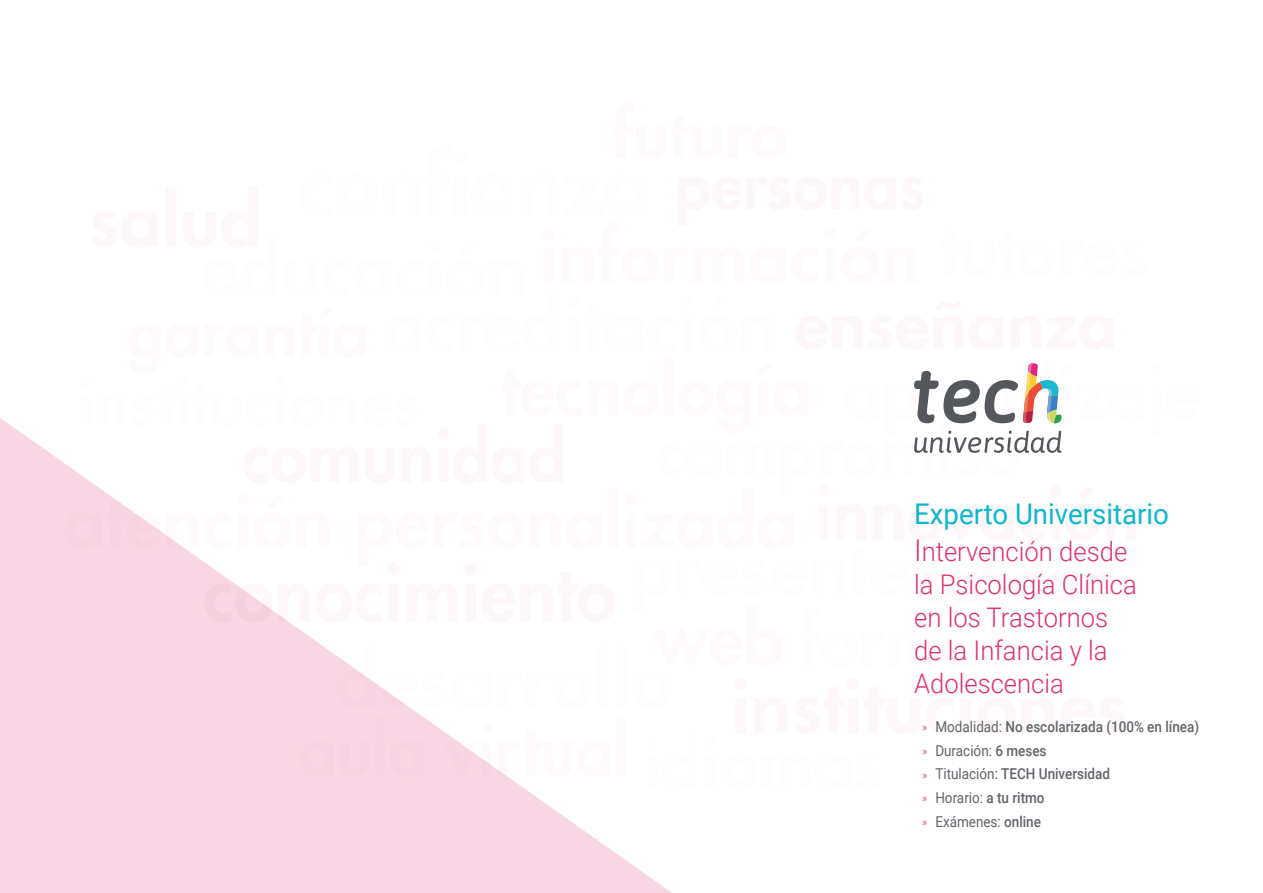
<style>
.page{position:relative;width:1263px;height:893px;background:#fff}
.page>*{position:absolute;margin:0;border:0;box-sizing:border-box;transform-origin:0 0}
.t1{font:28.5px "Roboto";color:#0fb6cf}
.t2{font:300 27px/33px "Roboto";color:#df3174;scale:.95 1}
.t3{font:500 15px/23.7px "Roboto";color:#61646a;scale:.9 1}
.s1{font-size:30px}
.s2{font-family:"Myriad Pro";font-weight:400;font-size:12px;color:#df3174}
.s3{font-weight:400}
</style>
<div class="page">
<svg style="left:0;top:418px;width:672px;height:475px;background:#f8d9e5"></svg>
<svg style="left:64px;top:363px;width:998px;height:427px"></svg>
<h1 class="t1" style="left:914px;top:494px;width:256px">Experto Universitario</h1>
<h2 class="t2" style="left:914px;top:534px;width:236px"><span class="s1">I</span>ntervención desde la Psicología Clínica en los Trastornos de la Infancia y la<br>Adolescencia</h2>
<p class="t3" style="left:922px;top:714px;width:309px"><span class="s2">»</span> <span class="s3">Modalidad:</span> No escolarizada (100% en línea) <span class="s2">»</span> <span class="s3">Duración:</span> 6 meses<br><span class="s2">»</span> <span class="s3">Titulación:</span> TECH Universidad<br><span class="s2">»</span> <span class="s3">Horario:</span> a tu ritmo<br><span class="s2">»</span> <span class="s3">Exámenes:</span> online</p>
</div>
